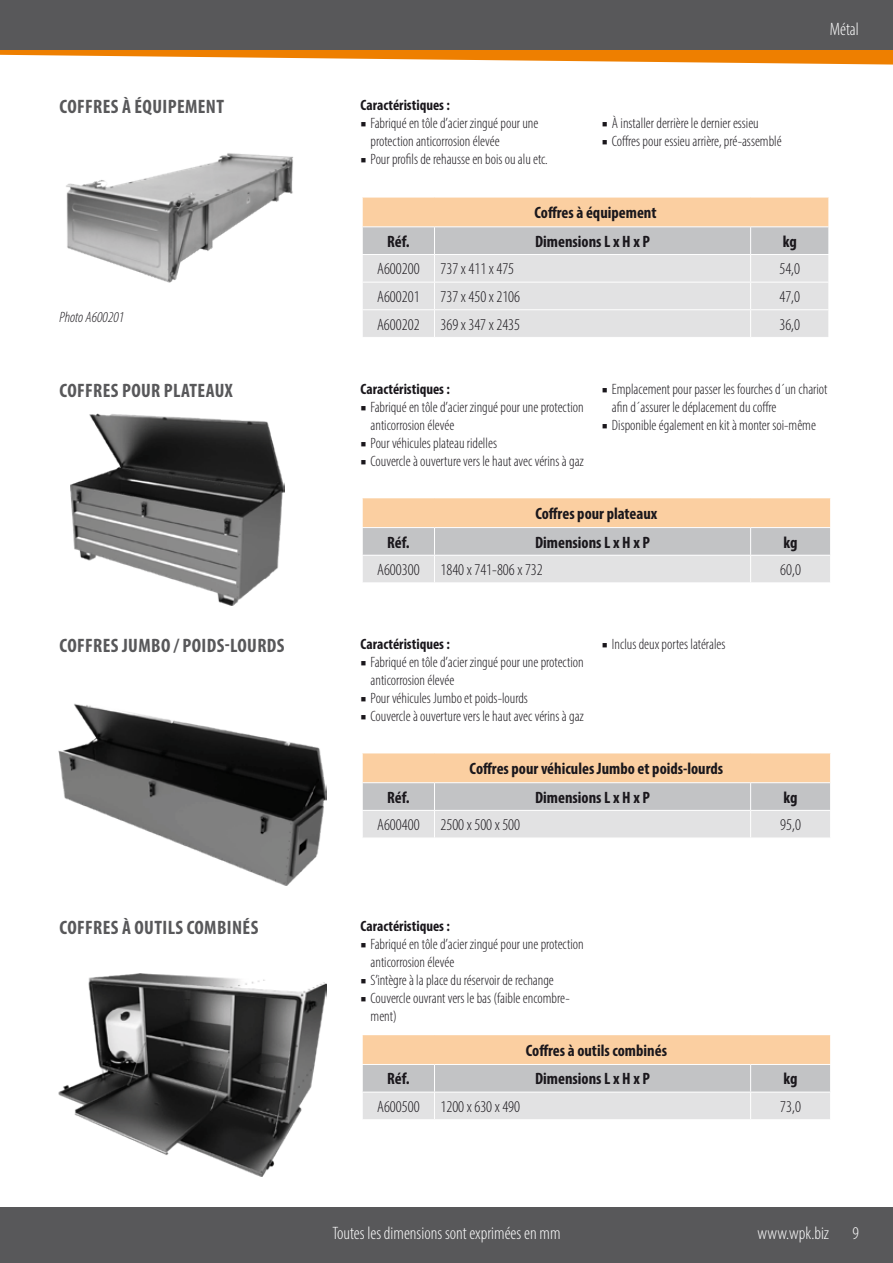
<style>
.page{position:relative;width:893px;height:1263px;background:#fff}
.page>*{position:absolute;margin:0;border:0;box-sizing:border-box;transform-origin:0 0}
.t1{font:700 condensed 19.5px "Myriad Pro";letter-spacing:.02em;color:#58585a}
.t2{font:300 condensed 18px "Myriad Pro";color:#fff}
.t3{font:700 condensed 16.5px "Myriad Pro";color:#1a171c}
.t4{font:300 condensed 16.5px "Myriad Pro";color:#1a171c}
.t5{font:300 condensed 15px/18px "Myriad Pro";color:#1a171c}
.t6{font:700 condensed 15px "Myriad Pro";color:#1a171c}
.t7{font:italic 300 condensed 15px "Myriad Pro";color:#1a171c}
.s1{font-family:"Minion Pro";font-weight:400;font-stretch:normal}
</style>
<div class="page">
<svg style="left:362px;top:197px;width:467px;height:140px;background:#e2d9d0"></svg>
<svg style="left:362px;top:498px;width:469px;height:84px;background:#e1d2c3"></svg>
<svg style="left:362px;top:753px;width:469px;height:85px;background:#e1d3c4"></svg>
<svg style="left:362px;top:1035px;width:469px;height:84px;background:#e1d2c3"></svg>
<img style="left:66px;top:153px;width:227px;height:130px">
<img style="left:71px;top:414px;width:213px;height:192px">
<img style="left:58px;top:703px;width:268px;height:182px">
<img style="left:58px;top:974px;width:268px;height:202px">
<svg style="left:0;top:50px;width:893px;height:15px;fill:#ee7f00"></svg>
<div style="left:0;top:0;width:893px;height:50px;background:#58585a"></div>
<div style="left:0;top:1208px;width:893px;height:55px;background:#58585a"></div>
<p class="t2" style="left:830px;top:19px;width:31px">Métal</p>
<h1 class="t1" style="left:60px;top:95px;width:166px">COFFRES À ÉQUIPEMENT</h1>
<p class="t6" style="left:361px;top:96px;width:91px">Caractéristiques :</p>
<p class="t5" style="left:371px;top:114px;width:169px;text-indent:-10px"><span class="s1">■</span> Fabriqué en tôle d’acier zingué pour une protection anticorrosion élevée</p>
<p class="t5" style="left:361px;top:150px;width:189px"><span class="s1">■</span> Pour profils de rehausse en bois ou alu etc.</p>
<p class="t5" style="left:602px;top:114px;width:158px"><span class="s1">■</span> À installer derrière le dernier essieu</p>
<p class="t5" style="left:602px;top:132px;width:181px"><span class="s1">■</span> Coffres pour essieu arrière, pré-assemblé</p>
<p class="t3" style="left:534px;top:202px;width:124px">Coffres à équipement</p>
<p class="t7" style="left:59px;top:308px;width:66px">Photo A600201</p>
<p class="t3" style="left:387px;top:231px;width:24px">Réf.</p>
<p class="t3" style="left:535px;top:231px;width:117px">Dimensions L x H x P</p>
<p class="t3" style="left:783px;top:231px;width:16px">kg</p>
<p class="t4" style="left:377px;top:259px;width:44px">A600200</p>
<p class="t4" style="left:440px;top:259px;width:75px">737 x 411 x 475</p>
<p class="t4" style="left:779px;top:259px;width:22px">54,0</p>
<p class="t4" style="left:377px;top:287px;width:44px">A600201</p>
<p class="t4" style="left:440px;top:287px;width:81px">737 x 450 x 2106</p>
<p class="t4" style="left:779px;top:287px;width:22px">47,0</p>
<p class="t4" style="left:377px;top:315px;width:44px">A600202</p>
<p class="t4" style="left:440px;top:315px;width:81px">369 x 347 x 2435</p>
<p class="t4" style="left:779px;top:315px;width:22px">36,0</p>
<h1 class="t1" style="left:60px;top:379px;width:175px">COFFRES POUR PLATEAUX</h1>
<p class="t6" style="left:361px;top:379px;width:91px">Caractéristiques :</p>
<p class="t5" style="left:371px;top:398px;width:215px;text-indent:-10px"><span class="s1">■</span> Fabriqué en tôle d’acier zingué pour une protection anticorrosion élevée</p>
<p class="t5" style="left:361px;top:434px;width:138px"><span class="s1">■</span> Pour véhicules plateau ridelles</p>
<p class="t5" style="left:361px;top:452px;width:225px"><span class="s1">■</span> Couvercle à ouverture vers le haut avec vérins à gaz</p>
<p class="t5" style="left:612px;top:380px;width:217px;text-indent:-10px"><span class="s1">■</span> Emplacement pour passer les fourches d´un chariot afin d´assurer le déplacement du coffre</p>
<p class="t5" style="left:602px;top:416px;width:215px"><span class="s1">■</span> Disponible également en kit à monter soi-même</p>
<p class="t3" style="left:535px;top:503px;width:124px">Coffres pour plateaux</p>
<p class="t3" style="left:387px;top:532px;width:24px">Réf.</p>
<p class="t3" style="left:535px;top:532px;width:117px">Dimensions L x H x P</p>
<p class="t3" style="left:784px;top:532px;width:16px">kg</p>
<p class="t4" style="left:377px;top:560px;width:44px">A600300</p>
<p class="t4" style="left:440px;top:560px;width:104px">1840 x 741-806 x 732</p>
<p class="t4" style="left:780px;top:560px;width:22px">60,0</p>
<h1 class="t1" style="left:60px;top:634px;width:227px">COFFRES JUMBO / POIDS-LOURDS</h1>
<p class="t6" style="left:361px;top:635px;width:91px">Caractéristiques :</p>
<p class="t5" style="left:371px;top:653px;width:215px;text-indent:-10px"><span class="s1">■</span> Fabriqué en tôle d’acier zingué pour une protection anticorrosion élevée</p>
<p class="t5" style="left:361px;top:689px;width:169px"><span class="s1">■</span> Pour véhicules Jumbo et poids-lourds</p>
<p class="t5" style="left:361px;top:707px;width:225px"><span class="s1">■</span> Couvercle à ouverture vers le haut avec vérins à gaz</p>
<p class="t5" style="left:602px;top:635px;width:125px"><span class="s1">■</span> Inclus deux portes latérales</p>
<p class="t3" style="left:470px;top:758px;width:255px">Coffres pour véhicules Jumbo et poids-lourds</p>
<p class="t3" style="left:387px;top:787px;width:24px">Réf.</p>
<p class="t3" style="left:535px;top:787px;width:117px">Dimensions L x H x P</p>
<p class="t3" style="left:784px;top:787px;width:16px">kg</p>
<p class="t4" style="left:377px;top:815px;width:44px">A600400</p>
<p class="t4" style="left:440px;top:815px;width:81px">2500 x 500 x 500</p>
<p class="t4" style="left:780px;top:815px;width:22px">95,0</p>
<h1 class="t1" style="left:60px;top:915px;width:200px">COFFRES À OUTILS COMBINÉS</h1>
<p class="t6" style="left:361px;top:916px;width:91px">Caractéristiques :</p>
<p class="t5" style="left:371px;top:935px;width:215px;text-indent:-10px"><span class="s1">■</span> Fabriqué en tôle d’acier zingué pour une protection anticorrosion élevée</p>
<p class="t5" style="left:361px;top:971px;width:195px"><span class="s1">■</span> S’intègre à la place du réservoir de rechange</p>
<p class="t5" style="left:371px;top:989px;width:201px;text-indent:-10px"><span class="s1">■</span> Couvercle ouvrant vers le bas (faible encombre&shy;ment)</p>
<p class="t3" style="left:526px;top:1040px;width:143px">Coffres à outils combinés</p>
<p class="t3" style="left:387px;top:1069px;width:24px">Réf.</p>
<p class="t3" style="left:535px;top:1069px;width:117px">Dimensions L x H x P</p>
<p class="t3" style="left:784px;top:1069px;width:16px">kg</p>
<p class="t4" style="left:377px;top:1097px;width:44px">A600500</p>
<p class="t4" style="left:440px;top:1097px;width:81px">1200 x 630 x 490</p>
<p class="t4" style="left:780px;top:1097px;width:22px">73,0</p>
<p class="t2" style="left:332px;top:1222px;width:230px">Toutes les dimensions sont exprimées en mm</p>
<p class="t2" style="left:757px;top:1222px;width:73px">www.wpk.biz</p>
<p class="t2" style="left:852px;top:1222px;width:8px">9</p>
</div>
